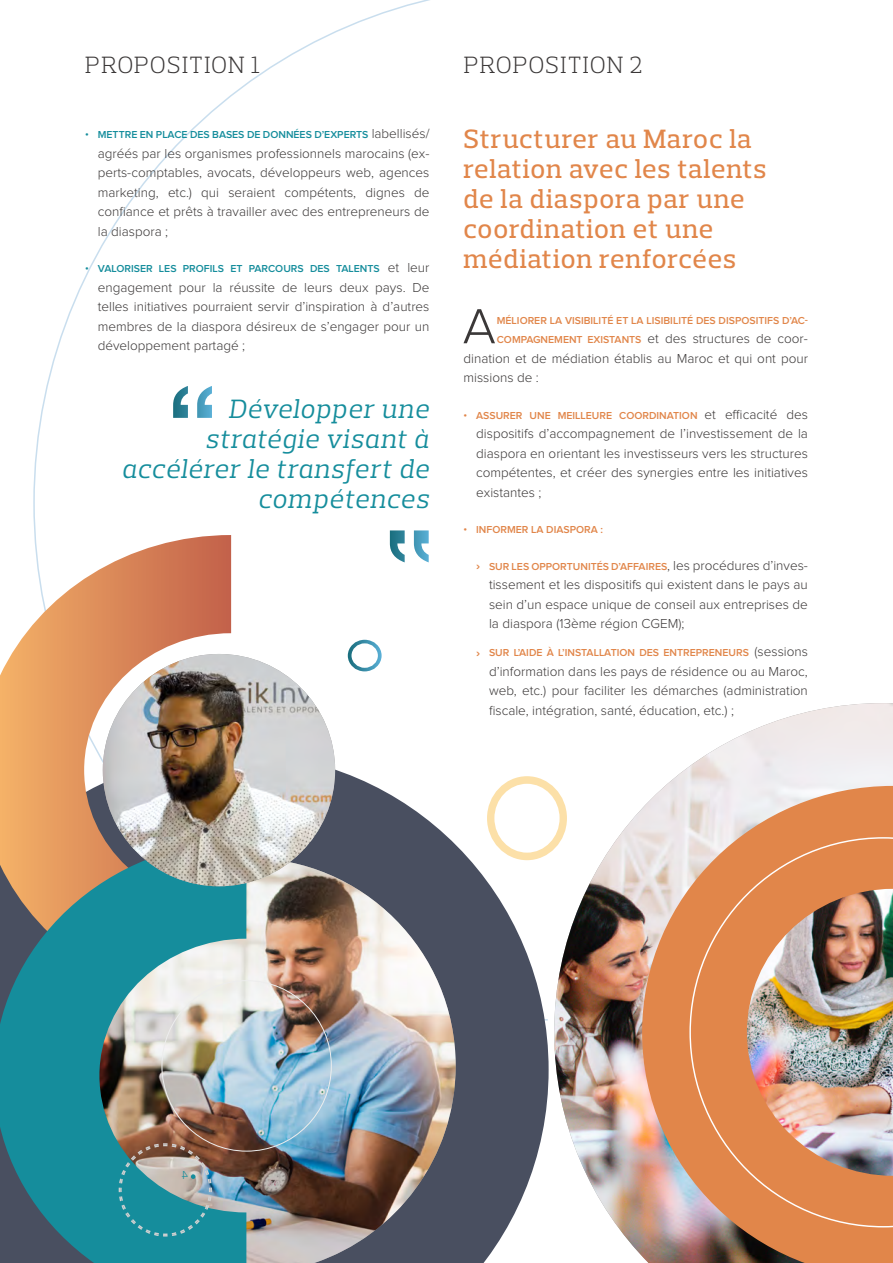
<style>
.page{position:relative;width:893px;height:1263px;background:#fff}
.page>*{position:absolute;margin:0;border:0;box-sizing:border-box;transform-origin:0 0}
.t1{font:300 51.15px "Proxima Nova";color:#3b3838}
.T2{font:500 27px/30px "Prelo Slab";letter-spacing:.03em;color:#e1864a}
.T2-2{font:italic 27px/30px "Prelo Slab";letter-spacing:.03em;color:#158d9c;text-align:right}
.T2-3{font:300 24px "Prelo Slab";letter-spacing:.035em;color:#3b3838}
.t2{font:300 13.5px/19.5px "Proxima Nova";color:#3b3838;text-align:justify}
.t3{font:600 10.5px "Proxima Nova";color:#e1864a}
.t4{font:600 10.5px "Proxima Nova";color:#158d9c}
.s1{font-weight:300;font-size:13.5px;color:#3b3838}
.s2{font-weight:600;font-size:10.5px;color:#e1864a}
</style>
<div class="page">
<svg style="left:295px;top:755px;width:254px;height:508px;fill:#494f60"></svg>
<svg style="left:0;top:535px;width:231px;height:305px"></svg>
<img style="left:246px;top:858px;width:210px;height:405px">
<svg style="left:0;top:840px;width:246px;height:423px;background:#5a9193"></svg>
<img style="left:103px;top:654px;width:232px;height:232px;border-radius:116px">
<img style="left:554px;top:703px;width:339px;height:553px">
<img style="left:642px;top:786px;width:251px;height:477px">
<img style="left:689px;top:837px;width:204px;height:390px">
<svg style="left:173px;top:386px;width:39px;height:32px"></svg>
<svg style="left:390px;top:530px;width:39px;height:32px"></svg>
<svg style="left:347px;top:639px;width:35px;height:33px"></svg>
<svg style="left:485px;top:774px;width:84px;height:88px"></svg>
<svg style="left:118px;top:1142px;width:95px;height:95px;background:#5b9194"></svg>
<p class="T2-3" style="left:85px;top:50px;width:177px">PROPOSITION 1</p>
<p class="T2-3" style="left:464px;top:50px;width:180px">PROPOSITION 2</p>
<p class="t4" style="left:85px;top:130px;width:346px">• METTRE EN PLACE DES BASES DE DONNÉES D’EXPERTS <span class="s1">labellisés/</span></p>
<p class="t2" style="left:98px;top:144px;width:333px">agréés par les organismes professionnels marocains (ex&shy;perts-comptables, avocats, développeurs web, agences marketing, etc.) qui seraient compétents, dignes de confiance et prêts à travailler avec des entrepreneurs de la diaspora ;</p>
<p class="t4" style="left:85px;top:264px;width:346px">• VALORISER LES PROFILS ET PARCOURS DES TALENTS <span class="s1">et leur</span></p>
<p class="t2" style="left:98px;top:278px;width:333px">engagement pour la réussite de leurs deux pays. De telles initiatives pourraient servir d’inspiration à d’autres membres de la diaspora désireux de s’engager pour un développement partagé ;</p>
<p class="T2-2" style="left:122px;top:394px;width:309px">Développer une stratégie visant à accélérer le transfert de compétences</p>
<p class="T2" style="left:463px;top:124px;width:305px">Structurer au Maroc la relation avec les talents de la diaspora par une coordination et une médiation renforcées</p>
<p class="t1" style="left:463px;top:298px;width:35px">A</p>
<p class="t3" style="left:497px;top:315px;width:313px">MÉLIORER LA VISIBILITÉ ET LA LISIBILITÉ DES DISPOSITIFS D’AC-</p>
<p class="t2" style="left:463px;top:329px;width:346px;text-indent:33px"><span class="s2">COMPAGNEMENT EXISTANTS</span> et des structures de coor&shy;dination et de médiation établis au Maroc et qui ont pour missions de :</p>
<p class="t3" style="left:463px;top:410px;width:346px">• ASSURER UNE MEILLEURE COORDINATION <span class="s1">et efficacité des</span></p>
<p class="t2" style="left:476px;top:424px;width:333px">dispositifs d’accompagnement de l’investissement de la diaspora en orientant les investisseurs vers les structures compétentes, et créer des synergies entre les initiatives existantes ;</p>
<p class="t3" style="left:463px;top:525px;width:141px">• INFORMER LA DIASPORA :</p>
<p class="t3" style="left:489px;top:561px;width:320px">SUR LES OPPORTUNITÉS D’AFFAIRES<span class="s1">, les procédures d’inves-</span></p>
<p class="t2" style="left:489px;top:575px;width:320px">tissement et les dispositifs qui existent dans le pays au sein d’un espace unique de conseil aux entreprises de la diaspora (13ème région CGEM);</p>
<p class="t3" style="left:489px;top:648px;width:320px">SUR L’AIDE À L’INSTALLATION DES ENTREPRENEURS <span class="s1">(sessions</span></p>
<p class="t2" style="left:489px;top:662px;width:320px">d’information dans les pays de résidence ou au Maroc, web, etc.) pour faciliter les démarches (administration fiscale, intégration, santé, éducation, etc.) ;</p>
</div>
